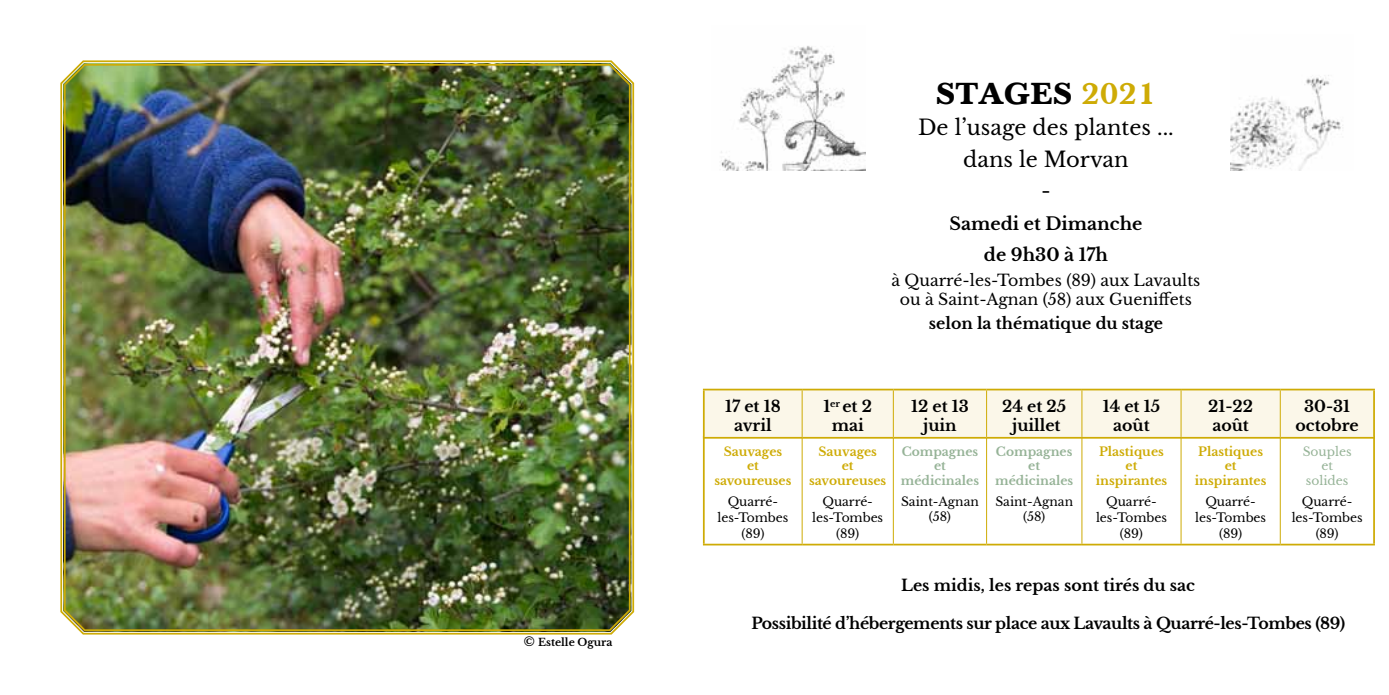
<style>
.page{position:relative;width:1389px;height:695px;background:#fff}
.page>*{position:absolute;margin:0;border:0;box-sizing:border-box;transform-origin:0 0}
.t1{font:31.5px "Baskerville";color:#000}
.t2{font:21px/31.5px "Libre Baskerville";color:#000;text-align:center}
.t3{font:700 17.5px/31.5px "Libre Baskerville";color:#000;text-align:center}
.t4{font:700 15.75px/18.9px "Libre Baskerville";color:#000;text-align:center}
.t5{font:700 15.75px "Libre Baskerville";letter-spacing:-.025em;color:#000}
.t6{font:15.75px/18.9px "Libre Baskerville";color:#000;text-align:center}
.t7{font:12.25px/15.8px "Libre Baskerville";letter-spacing:-.005em;color:#000;text-align:center}
.t8{font:700 12.25px/14.7px "Libre Baskerville";color:#ceab05;text-align:center}
.t9{font:700 12.25px/14.7px "Libre Baskerville";color:#96b397;text-align:center}
.t10{font:12.25px/14.7px "Libre Baskerville";color:#96b397;text-align:center}
.t11{font:700 10.5px "Libre Baskerville";color:#000}
.s1{font-size:12.25px}
.s2{color:#ceab05}
</style>
<div class="page">
<svg style="left:60px;top:60px;width:575px;height:575px"></svg>
<img style="left:63px;top:62px;width:568px;height:569px">
<hr style="left:703px;top:437px;width:2px;height:106px;background:#ceab05">
<hr style="left:1373px;top:437px;width:2px;height:106px;background:#ceab05">
<hr style="left:703px;top:543px;width:99px;height:2px;background:#ceab05">
<hr style="left:802px;top:543px;width:91px;height:2px;background:#ceab05">
<hr style="left:893px;top:543px;width:94px;height:2px;background:#ceab05">
<hr style="left:987px;top:543px;width:95px;height:2px;background:#ceab05">
<hr style="left:1082px;top:543px;width:99px;height:2px;background:#ceab05">
<hr style="left:1181px;top:543px;width:99px;height:2px;background:#ceab05">
<hr style="left:1280px;top:543px;width:95px;height:2px;background:#ceab05">
<hr style="left:802px;top:437px;width:1px;height:106px;background:#ceab05">
<hr style="left:893px;top:437px;width:1px;height:106px;background:#ceab05">
<hr style="left:986px;top:437px;width:1px;height:106px;background:#ceab05">
<hr style="left:1082px;top:437px;width:1px;height:106px;background:#ceab05">
<hr style="left:1181px;top:437px;width:1px;height:106px;background:#ceab05">
<hr style="left:1280px;top:437px;width:1px;height:106px;background:#ceab05">
<img style="left:721px;top:46px;width:145px;height:125px">
<img style="left:1230px;top:75px;width:113px;height:96px">
<div style="left:705px;top:390px;width:668px;height:47px;background:#fbf7e9"></div>
<hr style="left:703px;top:388px;width:99px;height:2px;background:#ceab05">
<hr style="left:703px;top:390px;width:2px;height:47px;background:#ceab05">
<hr style="left:802px;top:388px;width:91px;height:2px;background:#ceab05">
<hr style="left:893px;top:388px;width:94px;height:2px;background:#ceab05">
<hr style="left:987px;top:388px;width:95px;height:2px;background:#ceab05">
<hr style="left:1082px;top:388px;width:99px;height:2px;background:#ceab05">
<hr style="left:1181px;top:388px;width:99px;height:2px;background:#ceab05">
<hr style="left:1280px;top:388px;width:95px;height:2px;background:#ceab05">
<hr style="left:1373px;top:390px;width:2px;height:47px;background:#ceab05">
<hr style="left:703px;top:437px;width:99px;height:1px;background:#ceab05">
<hr style="left:802px;top:437px;width:91px;height:1px;background:#ceab05">
<hr style="left:893px;top:437px;width:94px;height:1px;background:#ceab05">
<hr style="left:987px;top:437px;width:95px;height:1px;background:#ceab05">
<hr style="left:1082px;top:437px;width:99px;height:1px;background:#ceab05">
<hr style="left:1181px;top:437px;width:99px;height:1px;background:#ceab05">
<hr style="left:1280px;top:437px;width:95px;height:1px;background:#ceab05">
<hr style="left:802px;top:390px;width:1px;height:47px;background:#ceab05">
<hr style="left:893px;top:390px;width:1px;height:47px;background:#ceab05">
<hr style="left:986px;top:390px;width:1px;height:47px;background:#ceab05">
<hr style="left:1082px;top:390px;width:1px;height:47px;background:#ceab05">
<hr style="left:1181px;top:390px;width:1px;height:47px;background:#ceab05">
<hr style="left:1280px;top:390px;width:1px;height:47px;background:#ceab05">
<p class="t11" style="left:524px;top:636px;width:90px"><span class="s1">©</span> Estelle Ogura</p>
<h1 class="t1" style="left:936px;top:74px;width:222px">STAGES <span class="s2">2021</span></h1>
<h2 class="t2" style="left:918px;top:112px;width:257px">De l’usage des plantes ... dans le Morvan<br>-</h2>
<h3 class="t3" style="left:949px;top:208px;width:195px">Samedi et Dimanche de 9h30 à 17h</h3>
<p class="t6" style="left:891px;top:271px;width:310px">à Quarré-les-Tombes (89) aux Lavaults ou à Saint-Agnan (58) aux Gueniffets</p>
<p class="t4" style="left:929px;top:314px;width:236px">selon la thématique du stage</p>
<p class="t4" style="left:725px;top:397px;width:57px">17 et 18 avril</p>
<p class="t4" style="left:823px;top:397px;width:50px">1<sup>er</sup> et 2 mai</p>
<p class="t4" style="left:911px;top:397px;width:59px">12 et 13 juin</p>
<p class="t4" style="left:1002px;top:397px;width:65px">24 et 25 juillet</p>
<p class="t4" style="left:1103px;top:397px;width:59px">14 et 15 août</p>
<p class="t4" style="left:1208px;top:397px;width:46px;text-align:left">21-22 août</p>
<p class="t4" style="left:1296px;top:397px;width:65px">30-31 octobre</p>
<p class="t8" style="left:714px;top:444px;width:79px">Sauvages<br>et savoureuses</p>
<p class="t7" style="left:718px;top:493px;width:72px">Quarré&shy;les-Tombes (89)</p>
<p class="t8" style="left:809px;top:444px;width:79px">Sauvages<br>et savoureuses</p>
<p class="t7" style="left:812px;top:493px;width:72px">Quarré&shy;les-Tombes (89)</p>
<p class="t9" style="left:901px;top:444px;width:80px">Compagnes et médicinales</p>
<p class="t7" style="left:901px;top:494px;width:79px;line-height:14.7px">Saint-Agnan (58)</p>
<p class="t9" style="left:995px;top:444px;width:80px">Compagnes et médicinales</p>
<p class="t7" style="left:995px;top:494px;width:79px;line-height:14.7px">Saint-Agnan (58)</p>
<p class="t8" style="left:1096px;top:444px;width:73px">Plastiques et inspirantes</p>
<p class="t7" style="left:1096px;top:493px;width:72px">Quarré&shy;les-Tombes (89)</p>
<p class="t8" style="left:1195px;top:444px;width:73px">Plastiques et inspirantes</p>
<p class="t7" style="left:1195px;top:493px;width:72px">Quarré&shy;les-Tombes (89)</p>
<p class="t10" style="left:1303px;top:444px;width:50px">Souples et solides</p>
<p class="t7" style="left:1292px;top:493px;width:72px">Quarré&shy;les-Tombes (89)</p>
<p class="t4" style="left:901px;top:576px;width:295px">Les midis, les repas sont tirés du sac</p>
<p class="t5" style="left:751px;top:613px;width:595px">Possibilité d’hébergements sur place aux Lavaults à Quarré-les-Tombes (89)</p>
</div>
